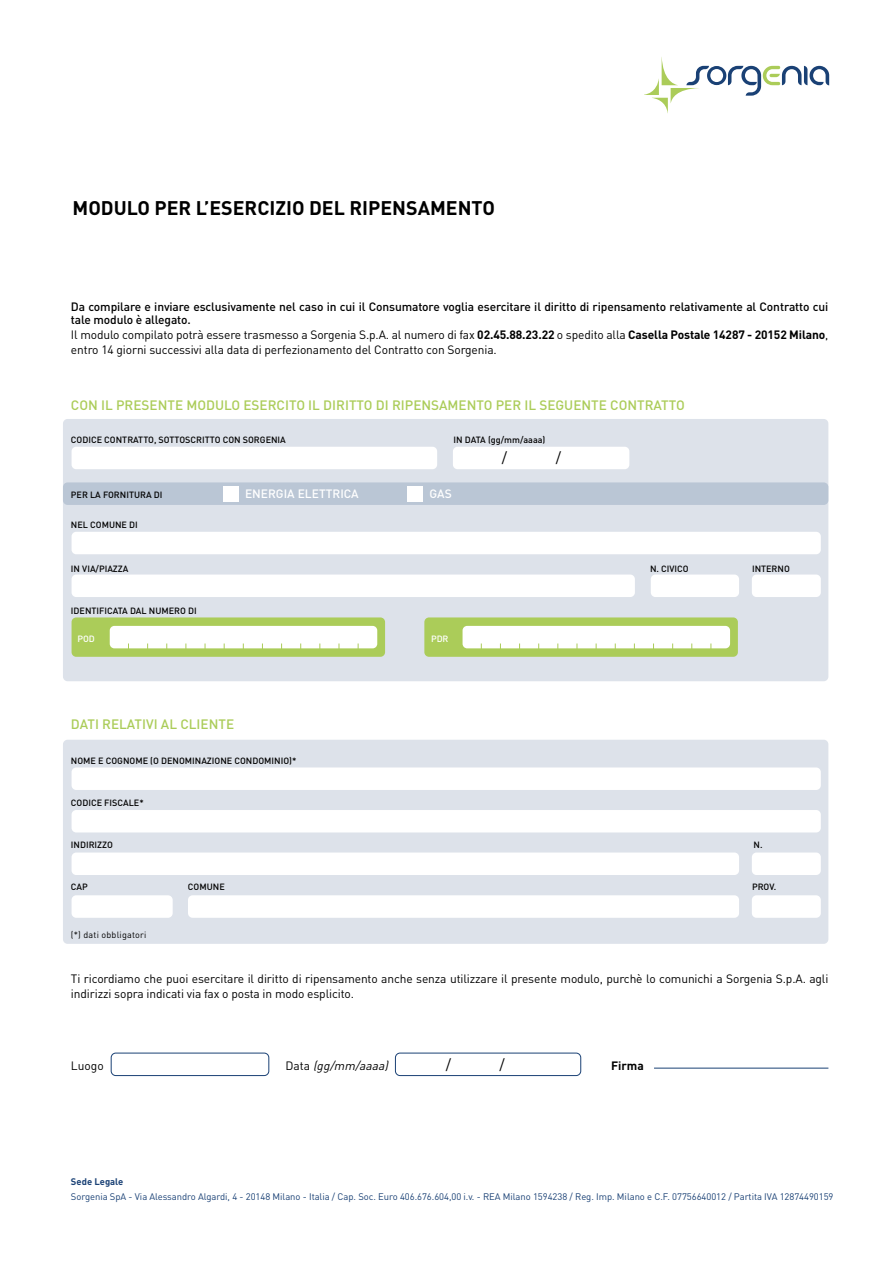
<style>
.page{position:relative;width:893px;height:1263px;background:#fff}
.page>*{position:absolute;margin:0;border:0;box-sizing:border-box;transform-origin:0 0}
.t1{font:700 19.5px "DIN";color:#000}
.t2{font:15px "DIN";color:#000}
.t3{font:500 13.5px "DIN";color:#abcc59}
.t4{font:12px/15px "DIN";letter-spacing:-.01em;color:#000}
.t5{font:500 12px/13.5px "DIN";letter-spacing:-.01em;color:#000}
.t6{font:500 12px "DIN";color:#fff}
.t7{font:italic 12px "DIN";color:#000}
.t8{font:700 12px "DIN";color:#000}
.t9{font:9.45px "DIN";letter-spacing:-.005em;color:#1a4175}
.t10{font:700 9.45px "DIN";color:#1a4175}
.t11{font:500 9px "DIN";color:#000}
.t12{font:9px "DIN";letter-spacing:.02em;color:#000}
.t13{font:500 9px "DIN";color:#fff}
.s1{font-weight:700}
.s2{font-style:normal}
</style>
<div class="page">
<div style="left:63px;top:419px;width:765px;height:262px;background:#dde2ea;border-radius:5px"></div>
<div style="left:72px;top:617px;width:313px;height:40px;background:#abcc59;border-radius:5px"></div>
<div style="left:110px;top:626px;width:267px;height:22px;background:#fff;border-radius:5px"></div>
<div style="left:424px;top:617px;width:314px;height:40px;background:#abcc59;border-radius:5px"></div>
<div style="left:463px;top:626px;width:267px;height:22px;background:#fff;border-radius:5px"></div>
<div style="left:63px;top:482px;width:765px;height:23px;background:#bac6d5;border-radius:5px"></div>
<div style="left:63px;top:740px;width:765px;height:204px;background:#dde2ea;border-radius:5px"></div>
<div style="left:72px;top:767px;width:749px;height:23px;background:#fff;border-radius:5px"></div>
<div style="left:72px;top:810px;width:749px;height:22px;background:#fff;border-radius:5px"></div>
<div style="left:72px;top:852px;width:667px;height:23px;background:#fff;border-radius:5px"></div>
<div style="left:72px;top:895px;width:101px;height:23px;background:#fff;border-radius:5px"></div>
<div style="left:752px;top:852px;width:69px;height:23px;background:#fff;border-radius:5px"></div>
<div style="left:188px;top:895px;width:551px;height:23px;background:#fff;border-radius:5px"></div>
<div style="left:752px;top:895px;width:69px;height:23px;background:#fff;border-radius:5px"></div>
<div style="left:72px;top:447px;width:365px;height:22px;background:#fff;border-radius:5px"></div>
<div style="left:72px;top:532px;width:749px;height:22px;background:#fff;border-radius:5px"></div>
<div style="left:651px;top:574px;width:88px;height:23px;background:#fff;border-radius:5px"></div>
<div style="left:752px;top:574px;width:69px;height:23px;background:#fff;border-radius:5px"></div>
<div style="left:72px;top:574px;width:563px;height:23px;background:#fff;border-radius:5px"></div>
<div style="left:111px;top:1053px;width:158px;height:23px;border:1px solid #1a4175;border-radius:5px"></div>
<div style="left:395px;top:1053px;width:186px;height:23px;border:1px solid #1a4175;border-radius:5px"></div>
<hr style="left:654px;top:1068px;width:174px;height:1px;background:#1a4175">
<div style="left:223px;top:486px;width:16px;height:15px;background:#fff"></div>
<div style="left:407px;top:486px;width:16px;height:15px;background:#fff"></div>
<div style="left:453px;top:447px;width:176px;height:22px;background:#fff;border-radius:5px"></div>
<svg style="left:644px;top:57px;width:185px;height:56px"></svg>
<h1 class="t1" style="left:73px;top:195px;width:424px">MODULO PER L’ESERCIZIO DEL RIPENSAMENTO</h1>
<p class="t5" style="left:71px;top:299px;width:759px">Da compilare e inviare esclusivamente nel caso in cui il Consumatore voglia esercitare il diritto di ripensamento relativamente al Contratto cui tale modulo è allegato.</p>
<p class="t4" style="left:71px;top:327px;width:759px">Il modulo compilato potrà essere trasmesso a Sorgenia S.p.A. al numero di fax <span class="s1">02.45.88.23.22</span> o spedito alla <span class="s1">Casella Postale 14287 - 20152 Milano</span>, entro 14 giorni successivi alla data di perfezionamento del Contratto con Sorgenia.</p>
<p class="t3" style="left:71px;top:396px;width:615px">CON IL PRESENTE MODULO ESERCITO IL DIRITTO DI RIPENSAMENTO PER IL SEGUENTE CONTRATTO</p>
<p class="t11" style="left:71px;top:434px;width:216px">CODICE CONTRATTO, SOTTOSCRITTO CON SORGENIA</p>
<p class="t11" style="left:453px;top:434px;width:93px">IN DATA (gg/mm/aaaa)</p>
<p class="t2" style="left:502px;top:448px;width:7px">/</p>
<p class="t2" style="left:556px;top:448px;width:7px">/</p>
<p class="t11" style="left:71px;top:489px;width:93px">PER LA FORNITURA DI</p>
<p class="t6" style="left:245px;top:486px;width:115px">ENERGIA ELETTRICA</p>
<p class="t6" style="left:429px;top:486px;width:24px">GAS</p>
<p class="t11" style="left:71px;top:519px;width:68px">NEL COMUNE DI</p>
<p class="t11" style="left:71px;top:563px;width:59px">IN VIA/PIAZZA</p>
<p class="t11" style="left:650px;top:563px;width:40px">N. CIVICO</p>
<p class="t11" style="left:752px;top:563px;width:39px">INTERNO</p>
<p class="t11" style="left:71px;top:605px;width:127px">IDENTIFICATA DAL NUMERO DI</p>
<p class="t13" style="left:77px;top:633px;width:19px">POD</p>
<p class="t13" style="left:431px;top:633px;width:19px">PDR</p>
<p class="t3" style="left:71px;top:716px;width:165px">DATI RELATIVI AL CLIENTE</p>
<p class="t11" style="left:71px;top:755px;width:227px">NOME E COGNOME (O DENOMINAZIONE CONDOMINIO)*</p>
<p class="t11" style="left:71px;top:797px;width:74px">CODICE FISCALE*</p>
<p class="t11" style="left:71px;top:839px;width:44px">INDIRIZZO</p>
<p class="t11" style="left:753px;top:839px;width:10px">N.</p>
<p class="t11" style="left:71px;top:881px;width:18px">CAP</p>
<p class="t11" style="left:188px;top:881px;width:38px">COMUNE</p>
<p class="t11" style="left:752px;top:881px;width:26px">PROV.</p>
<p class="t12" style="left:71px;top:929px;width:77px">(*) dati obbligatori</p>
<p class="t4" style="left:71px;top:971px;width:759px">Ti ricordiamo che puoi esercitare il diritto di ripensamento anche senza utilizzare il presente modulo, purchè lo comunichi a Sorgenia S.p.A. agli indirizzi sopra indicati via fax o posta in modo esplicito.</p>
<p class="t2" style="left:446px;top:1055px;width:7px">/</p>
<p class="t2" style="left:500px;top:1055px;width:7px">/</p>
<p class="t4" style="left:71px;top:1058px;width:34px">Luogo</p>
<p class="t7" style="left:285px;top:1058px;width:107px"><span class="s2">D a t a</span> (gg/mm/aaaa)</p>
<p class="t8" style="left:611px;top:1058px;width:34px">Firma</p>
<p class="t10" style="left:71px;top:1175px;width:54px">Sede Legale</p>
<p class="t9" style="left:71px;top:1191px;width:764px">Sorgenia SpA - Via Alessandro Algardi, 4 - 20148 Milano - Italia / Cap. Soc. Euro 406.676.604,00 i.v. - REA Milano 1594238 / Reg. Imp. Milano e C.F. 07756640012 / Partita IVA 12874490159</p>
</div>
